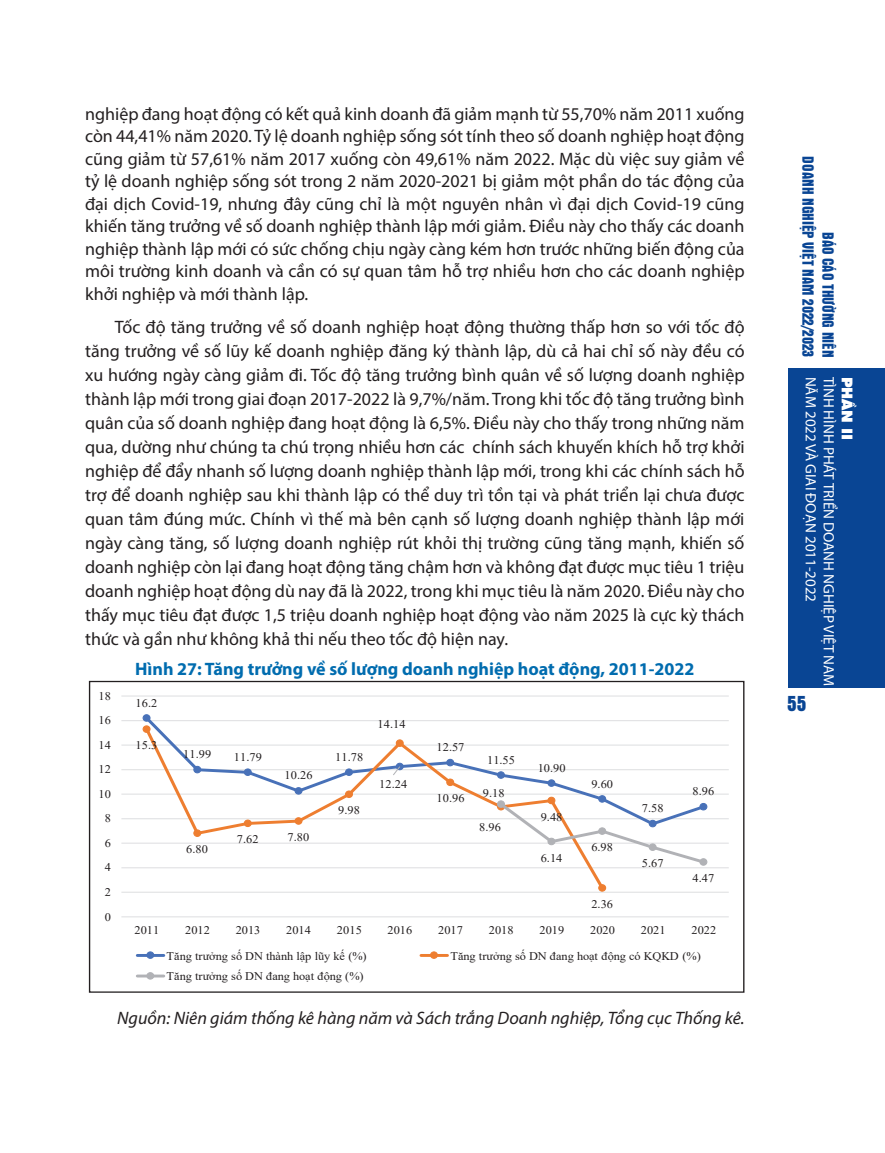
<style>
.page{position:relative;width:885px;height:1153px;background:#fff}
.page>*{position:absolute;margin:0;border:0;box-sizing:border-box;transform-origin:0 0}
.t1{font:22.5px "UTM Aurora";color:#094594}
.t2{font:18px/24px "Myriad Pro";color:#231f20;text-align:justify}
.t3{font:italic 18px "Myriad Pro";color:#231f20}
.t4{font:700 18px "Myriad Pro";color:#006caf}
.t5{font:16.5px/19.8px "UTM Aurora";color:#094594}
.t6{font:15px "Myriad Pro";color:#fff}
.t7{font:15px "UTM Futura Extra";color:#fff}
.t8{font:11.7px "Times New Roman";letter-spacing:.01em;color:#231f20;scale:1.06 1}
.t9{font:10.35px "Times New Roman";color:#231f20;scale:1.06 1}
</style>
<div class="page">
<div style="left:787px;top:368px;width:97px;height:319px;background:#094594"></div>
<hr style="left:121px;top:891px;width:607px;height:1px;background:#dcdddf">
<hr style="left:121px;top:867px;width:607px;height:1px;background:#dcdddf">
<hr style="left:121px;top:842px;width:607px;height:1px;background:#dcdddf">
<hr style="left:121px;top:818px;width:607px;height:1px;background:#dcdddf">
<hr style="left:121px;top:793px;width:607px;height:1px;background:#dcdddf">
<hr style="left:121px;top:769px;width:607px;height:1px;background:#dcdddf">
<hr style="left:121px;top:744px;width:607px;height:1px;background:#dcdddf">
<hr style="left:121px;top:720px;width:607px;height:1px;background:#dcdddf">
<hr style="left:121px;top:695px;width:607px;height:1px;background:#dcdddf">
<hr style="left:121px;top:916px;width:607px;height:1px;background:#dcdddf">
<svg style="left:142px;top:714px;width:565px;height:86px"></svg>
<div style="left:143px;top:714px;width:7px;height:7px;background:#4871b8;border-radius:50%"></div>
<div style="left:143px;top:714px;width:7px;height:7px;border:1px solid #4871b8;border-radius:50%"></div>
<svg style="left:143px;top:725px;width:463px;height:144px"></svg>
<div style="left:143px;top:725px;width:7px;height:7px;background:#ee7e30;border-radius:50%"></div>
<div style="left:143px;top:725px;width:7px;height:7px;border:1px solid #ee7e30;border-radius:50%"></div>
<div style="left:345px;top:791px;width:7px;height:6px;background:#ee7e30;border-radius:50%"></div>
<div style="left:345px;top:790px;width:8px;height:8px;border:1px solid #ee7e30;border-radius:50%"></div>
<div style="left:446px;top:778px;width:8px;height:8px;border:1px solid #ee7e30;border-radius:50%"></div>
<div style="left:548px;top:797px;width:7px;height:6px;background:#ee7e30;border-radius:50%"></div>
<div style="left:547px;top:796px;width:8px;height:8px;border:1px solid #ee7e30;border-radius:50%"></div>
<svg style="left:171px;top:800px;width:536px;height:93px"></svg>
<div style="left:497px;top:800px;width:7px;height:7px;background:#b1b2b6;border-radius:50%"></div>
<div style="left:497px;top:800px;width:8px;height:7px;border:1px solid #b1b2b6;border-radius:50%"></div>
<div style="left:548px;top:838px;width:7px;height:6px;background:#b1b2b6;border-radius:50%"></div>
<div style="left:547px;top:837px;width:8px;height:8px;border:1px solid #b1b2b6;border-radius:50%"></div>
<div style="left:598px;top:827px;width:7px;height:7px;background:#b1b2b6;border-radius:50%"></div>
<div style="left:598px;top:827px;width:8px;height:7px;border:1px solid #b1b2b6;border-radius:50%"></div>
<div style="left:649px;top:843px;width:7px;height:7px;background:#b1b2b6;border-radius:50%"></div>
<div style="left:648px;top:843px;width:8px;height:7px;border:1px solid #b1b2b6;border-radius:50%"></div>
<div style="left:700px;top:858px;width:6px;height:7px;background:#b1b2b6;border-radius:50%"></div>
<div style="left:699px;top:858px;width:8px;height:7px;border:1px solid #b1b2b6;border-radius:50%"></div>
<svg style="left:172px;top:728px;width:493px;height:57px"></svg>
<hr style="left:137px;top:953px;width:27px;height:3px;background:#4871b8">
<div style="left:146px;top:951px;width:8px;height:7px;border:1px solid #4871b8;border-radius:50%"></div>
<hr style="left:421px;top:953px;width:26px;height:3px;background:#ee7e30">
<div style="left:430px;top:951px;width:8px;height:7px;border:1px solid #ee7e30;border-radius:50%"></div>
<hr style="left:137px;top:974px;width:27px;height:3px;background:#b1b2b6">
<div style="left:146px;top:972px;width:8px;height:7px;border:1px solid #b1b2b6;border-radius:50%"></div>
<p class="t2" style="left:85px;top:102px;width:661px;line-height:22.5px">nghiệp đang hoạt động có kết quả kinh doanh đã giảm mạnh từ 55,70% năm 2011 xuống còn 44,41% năm 2020. Tỷ lệ doanh nghiệp sống sót tính theo số doanh nghiệp hoạt động cũng giảm từ 57,61% năm 2017 xuống còn 49,61% năm 2022. Mặc dù việc suy giảm về tỷ lệ doanh nghiệp sống sót trong 2 năm 2020-2021 bị giảm một phần do tác động của đại dịch Covid-19, nhưng đây cũng chỉ là một nguyên nhân vì đại dịch Covid-19 cũng khiến tăng trưởng về số doanh nghiệp thành lập mới giảm. Điều này cho thấy các doanh nghiệp thành lập mới có sức chống chịu ngày càng kém hơn trước những biến động của môi trường kinh doanh và cần có sự quan tâm hỗ trợ nhiều hơn cho các doanh nghiệp khởi nghiệp và mới thành lập.</p>
<p class="t2" style="left:85px;top:314px;width:661px;text-indent:30px">Tốc độ tăng trưởng về số doanh nghiệp hoạt động thường thấp hơn so với tốc độ tăng trưởng về số lũy kế doanh nghiệp đăng ký thành lập, dù cả hai chỉ số này đều có xu hướng ngày càng giảm đi. Tốc độ tăng trưởng bình quân về số lượng doanh nghiệp thành lập mới trong giai đoạn 2017-2022 là 9,7%/năm. Trong khi tốc độ tăng trưởng bình quân của số doanh nghiệp đang hoạt động là 6,5%. Điều này cho thấy trong những năm qua, dường như chúng ta chú trọng nhiều hơn các chính sách khuyến khích hỗ trợ khởi nghiệp để đẩy nhanh số lượng doanh nghiệp thành lập mới, trong khi các chính sách hỗ trợ để doanh nghiệp sau khi thành lập có thể duy trì tồn tại và phát triển lại chưa được quan tâm đúng mức. Chính vì thế mà bên cạnh số lượng doanh nghiệp thành lập mới ngày càng tăng, số lượng doanh nghiệp rút khỏi thị trường cũng tăng mạnh, khiến số doanh nghiệp còn lại đang hoạt động tăng chậm hơn và không đạt được mục tiêu 1 triệu doanh nghiệp hoạt động dù nay đã là 2022, trong khi mục tiêu là năm 2020. Điều này cho thấy mục tiêu đạt được 1,5 triệu doanh nghiệp hoạt động vào năm 2025 là cực kỳ thách thức và gần như không khả thi nếu theo tốc độ hiện nay.</p>
<p class="t4" style="left:135px;top:657px;width:561px">Hình 27: Tăng trưởng về số lượng doanh nghiệp hoạt động, 2011-2022</p>
<p class="t8" style="left:99px;top:687px;width:13px">18</p>
<p class="t8" style="left:136px;top:694px;width:22px">16.2</p>
<p class="t8" style="left:99px;top:712px;width:13px">16</p>
<p class="t8" style="left:377px;top:715px;width:28px">14.14</p>
<p class="t8" style="left:99px;top:736px;width:13px">14</p>
<p class="t8" style="left:99px;top:761px;width:13px">12</p>
<p class="t8" style="left:99px;top:785px;width:13px">10</p>
<p class="t8" style="left:105px;top:810px;width:7px">8</p>
<p class="t8" style="left:136px;top:737px;width:22px">15.3</p>
<p class="t8" style="left:183px;top:746px;width:28px">11.99</p>
<p class="t8" style="left:234px;top:748px;width:28px">11.79</p>
<p class="t8" style="left:294px;top:762px;width:28px">50.00</p>
<p class="t8" style="left:284px;top:767px;width:28px">10.26</p>
<p class="t8" style="left:335px;top:748px;width:28px">11.78</p>
<p class="t8" style="left:338px;top:802px;width:22px">9.98</p>
<p class="t8" style="left:379px;top:775px;width:28px">12.24</p>
<p class="t8" style="left:436px;top:739px;width:28px">12.57</p>
<p class="t8" style="left:436px;top:790px;width:28px">10.96</p>
<p class="t8" style="left:487px;top:751px;width:28px">11.55</p>
<p class="t8" style="left:482px;top:785px;width:22px">9.18</p>
<p class="t8" style="left:479px;top:818px;width:22px">8.96</p>
<p class="t8" style="left:537px;top:759px;width:28px">10.90</p>
<p class="t8" style="left:540px;top:808px;width:22px">9.48</p>
<p class="t8" style="left:591px;top:775px;width:22px">9.60</p>
<p class="t8" style="left:642px;top:800px;width:22px">7.58</p>
<p class="t8" style="left:695px;top:776px;width:28px">40.00</p>
<p class="t8" style="left:692px;top:783px;width:22px">8.96</p>
<p class="t8" style="left:105px;top:834px;width:7px">6</p>
<p class="t8" style="left:105px;top:859px;width:7px">4</p>
<p class="t8" style="left:186px;top:841px;width:22px">6.80</p>
<p class="t8" style="left:237px;top:831px;width:22px">7.62</p>
<p class="t8" style="left:287px;top:829px;width:22px">7.80</p>
<p class="t8" style="left:540px;top:849px;width:22px">6.14</p>
<p class="t8" style="left:591px;top:839px;width:22px">6.98</p>
<p class="t8" style="left:642px;top:855px;width:22px">5.67</p>
<p class="t8" style="left:695px;top:868px;width:28px">10.00</p>
<p class="t8" style="left:692px;top:869px;width:22px">4.47</p>
<p class="t8" style="left:105px;top:883px;width:7px">2</p>
<p class="t8" style="left:591px;top:895px;width:22px">2.36</p>
<p class="t8" style="left:105px;top:908px;width:7px">0</p>
<p class="t8" style="left:134px;top:922px;width:25px">2011</p>
<p class="t8" style="left:185px;top:922px;width:25px">2012</p>
<p class="t8" style="left:236px;top:922px;width:25px">2013</p>
<p class="t8" style="left:286px;top:922px;width:25px">2014</p>
<p class="t8" style="left:337px;top:922px;width:25px">2015</p>
<p class="t8" style="left:387px;top:922px;width:25px">2016</p>
<p class="t8" style="left:438px;top:922px;width:25px">2017</p>
<p class="t8" style="left:489px;top:922px;width:25px">2018</p>
<p class="t8" style="left:539px;top:922px;width:25px">2019</p>
<p class="t8" style="left:590px;top:922px;width:25px">2020</p>
<p class="t8" style="left:640px;top:922px;width:25px">2021</p>
<p class="t8" style="left:691px;top:922px;width:25px">2022</p>
<p class="t8" style="left:166px;top:947px;width:190px">Tăng trưởng số DN thành lập lũy kế (%)</p>
<p class="t8" style="left:450px;top:947px;width:238px">Tăng trưởng số DN đang hoạt động có KQKD (%)</p>
<p class="t8" style="left:166px;top:967px;width:187px">Tăng trưởng số DN đang hoạt động (%)</p>
<p class="t9" style="left:144px;top:954px;width:160px">Số DN đang hoạt động (DN-Trục trái)</p>
<p class="t9" style="left:453px;top:954px;width:249px">Tỷ lệ DN hoạt động có KQKD/DN thành lập (%-Trục phải)</p>
<p class="t9" style="left:144px;top:969px;width:204px">Tỷ lệ DN hoạt động/DN thành lập (%-Trục phải)</p>
<p class="t3" style="left:117px;top:1006px;width:628px">Nguồn: Niên giám thống kê hàng năm và Sách trắng Doanh nghiệp, Tổng cục Thống kê.</p>
<p class="t5" style="left:838px;top:156px;width:447px;text-indent:75px;rotate:90deg">BÁO CÁO THƯỜNG NIÊN<br>DOANH NGHIỆP VIỆT NAM 2022/2023 <sup>NĂM</sup> <sup>2022</sup> <sup>VÀ</sup> <sup>GIAI</sup> <sup>ĐOẠN</sup> <sup>2011-2022</sup></p>
<p class="t6" style="left:838px;top:376px;width:311px;rotate:90deg">TÌNH HÌNH PHÁT TRIỂN DOANH NGHIỆP VIỆT NAM</p>
<p class="t7" style="left:857px;top:376px;width:65px;rotate:90deg">PHẦN II</p>
<p class="t1" style="left:787px;top:688px;width:21px">55</p>
</div>
